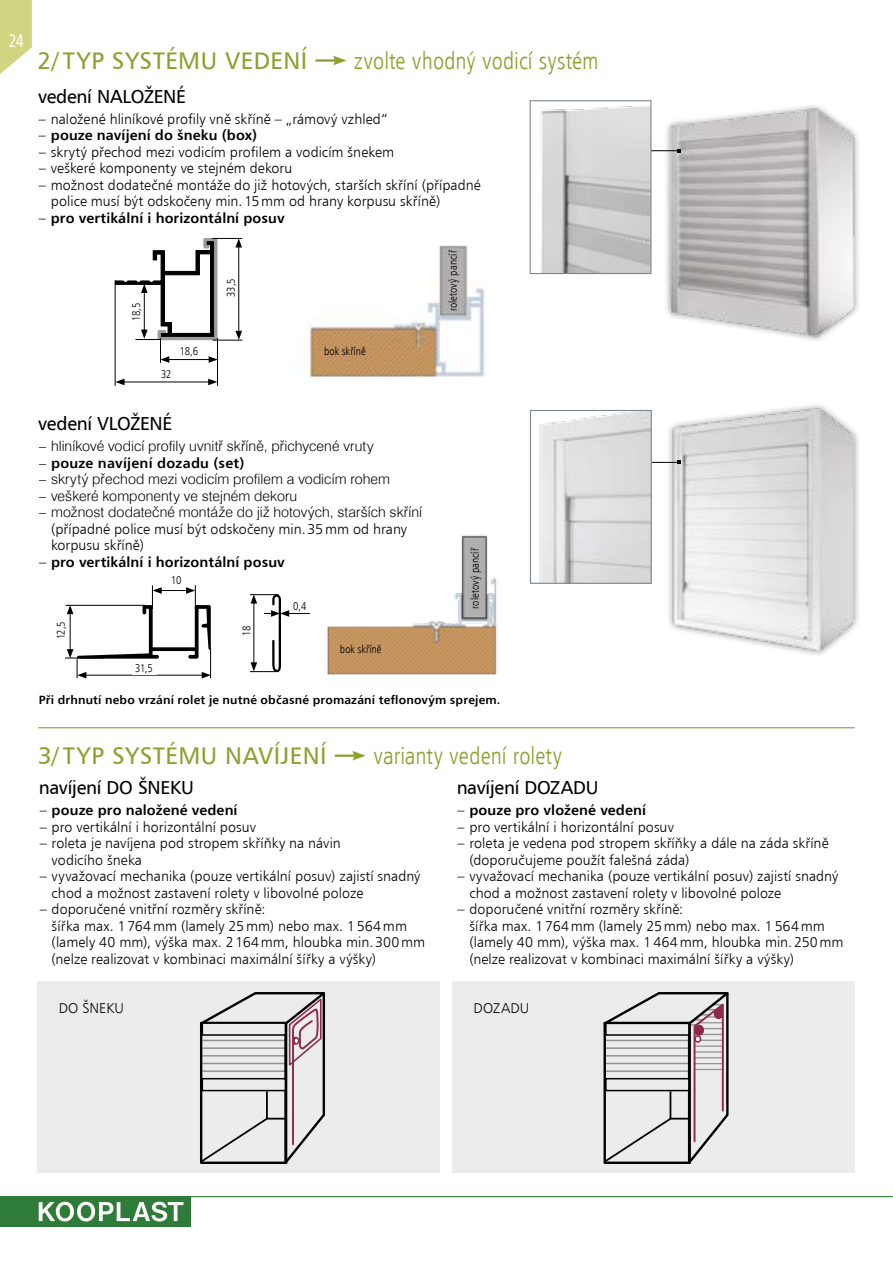
<style>
.page{position:relative;width:893px;height:1263px;background:#fff}
.page>*{position:absolute;margin:0;border:0;box-sizing:border-box;transform-origin:0 0}
.t1{font:24px "Humanist 777 AT Light Condensed B";letter-spacing:.005em;color:#8ca02d}
.t2{font:24px "Humanist 777 AT Roman B";letter-spacing:.02em;color:#8ca02d}
.t3{font:18.75px "Humanist 777 AT Roman B";letter-spacing:-.015em;color:#000}
.t4{font:18px "Humanist 777 AT Roman Condensed B";color:#fff;scale:.9 1}
.t5{font:14.25px/16.5px "Humanist 777 AT Light B";letter-spacing:.005em;color:#000}
.t6{font:300 14.25px "Swiss 721 AT";letter-spacing:.005em;color:#000}
.t7{font:14.25px "Humanist 777 AT Bold B";letter-spacing:.01em;color:#000}
.t8{font:12px "Humanist 777 AT Bold B";letter-spacing:.015em;color:#000}
.t9{font:11.25px "Humanist 777 AT Light Condensed B";letter-spacing:.005em;color:#000}
.s1{font-family:"Humanist 777 AT Light B"}
.s2{font-family:"Swiss 721 AT";font-weight:300}
</style>
<div class="page">
<div style="left:452px;top:981px;width:403px;height:191px;background:#ececec"></div>
<div style="left:37px;top:981px;width:403px;height:191px;background:#ececec"></div>
<hr style="left:316px;top:59px;width:21px;height:3px;background:#8ca02d">
<svg style="left:333px;top:56px;width:13px;height:9px"></svg>
<hr style="left:336px;top:754px;width:20px;height:3px;background:#8ca02d">
<svg style="left:352px;top:751px;width:14px;height:9px"></svg>
<img style="left:308px;top:245px;width:178px;height:133px">
<img style="left:661px;top:105px;width:198px;height:236px">
<hr style="left:641px;top:150px;width:38px;height:1px;background:#000">
<img style="left:540px;top:105px;width:109px;height:167px">
<div style="left:530px;top:100px;width:121px;height:174px;border:1px solid #7d878f"></div>
<img style="left:662px;top:405px;width:197px;height:250px">
<hr style="left:642px;top:462px;width:37px;height:1px;background:#000">
<img style="left:539px;top:412px;width:111px;height:170px">
<div style="left:530px;top:410px;width:122px;height:174px;border:1px solid #7d878f"></div>
<svg style="left:200px;top:992px;width:125px;height:172px"></svg>
<hr style="left:38px;top:727px;width:817px;height:1px;background:#8ca02d">
<svg style="left:603px;top:992px;width:126px;height:172px"></svg>
<hr style="left:65px;top:605px;width:80px;height:1px;background:#000">
<hr style="left:65px;top:658px;width:39px;height:1px;background:#000">
<svg style="left:67px;top:585px;width:144px;height:93px"></svg>
<div style="left:132px;top:662px;width:24px;height:12px;background:#fff"></div>
<svg style="left:250px;top:594px;width:60px;height:78px"></svg>
<div style="left:240px;top:621px;width:13px;height:19px;background:#fff"></div>
<img style="left:327px;top:534px;width:171px;height:141px">
<hr style="left:217px;top:338px;width:1px;height:48px;background:#000">
<hr style="left:115px;top:280px;width:1px;height:106px;background:#000">
<svg style="left:115px;top:238px;width:127px;height:125px"></svg>
<div style="left:130px;top:300px;width:12px;height:24px;background:#fff"></div>
<hr style="left:122px;top:382px;width:89px;height:1px;background:#000">
<svg style="left:208px;top:379px;width:9px;height:6px"></svg>
<svg style="left:115px;top:379px;width:10px;height:6px"></svg>
<hr style="left:0;top:1196px;width:893px;height:1px;background:#2f7c3a">
<div style="left:0;top:1196px;width:191px;height:31px;background:#2f7c3a"></div>
<svg style="left:39px;top:1202px;width:144px;height:19px"></svg>
<svg style="left:0;top:0;width:32px;height:74px"></svg>
<p class="t4" style="left:9px;top:29px;width:18px">24</p>
<h1 class="t2" style="left:37px;top:46px;width:271px">2/ TYP SYSTÉMU VEDENÍ</h1>
<h1 class="t1" style="left:354px;top:46px;width:246px">zvolte vhodný vodicí systém</h1>
<h2 class="t3" style="left:38px;top:85px;width:150px">vedení NALOŽENÉ</h2>
<p class="t5" style="left:39px;top:110px;width:350px">– naložené hliníkové profily vně skříně – „rámový vzhled“</p>
<p class="t7" style="left:39px;top:126px;width:220px"><span class="s1">–</span> pouze navíjení do šneku (box)</p>
<p class="t5" style="left:39px;top:143px;width:357px">– skrytý přechod mezi vodicím profilem a vodicím šnekem</p>
<p class="t5" style="left:39px;top:160px;width:255px">– veškeré komponenty ve stejném dekoru</p>
<p class="t5" style="left:51px;top:176px;width:431px;text-indent:-12px">– možnost dodatečné montáže do již hotových, starších skříní (případné police musí být odskočeny min.15mm od hrany korpusu skříně)</p>
<p class="t7" style="left:39px;top:209px;width:247px"><span class="s1">–</span> pro vertikální i horizontální posuv</p>
<p class="t9" style="left:129px;top:321px;width:20px;rotate:-90deg">18,5</p>
<p class="t9" style="left:161px;top:367px;width:12px">32</p>
<p class="t9" style="left:180px;top:344px;width:20px">18,6</p>
<p class="t9" style="left:224px;top:297px;width:20px;rotate:-90deg">33,5</p>
<p class="t9" style="left:324px;top:344px;width:43px">bok skříně</p>
<h2 class="t3" style="left:38px;top:412px;width:136px">vedení VLOŽENÉ</h2>
<p class="t6" style="left:39px;top:437px;width:336px">– hliníkové vodicí profily uvnitř skříně, přichycené vruty</p>
<p class="t7" style="left:39px;top:454px;width:207px"><span class="s2">–</span> pouze navíjení dozadu (set)</p>
<p class="t6" style="left:39px;top:470px;width:352px">– skrytý přechod mezi vodicím profilem a vodicím rohem</p>
<p class="t6" style="left:39px;top:487px;width:260px">– veškeré komponenty ve stejném dekoru</p>
<p class="t6" style="left:39px;top:503px;width:384px">– možnost dodatečné montáže do již hotových, starších skříní</p>
<p class="t5" style="left:51px;top:520px;width:358px">(případné police musí být odskočeny min.35mm od hrany korpusu skříně)</p>
<p class="t7" style="left:39px;top:553px;width:247px"><span class="s1">–</span> pro vertikální i horizontální posuv</p>
<p class="t9" style="left:54px;top:639px;width:19px;rotate:-90deg">12,5</p>
<p class="t9" style="left:171px;top:573px;width:12px">10</p>
<p class="t9" style="left:135px;top:661px;width:19px">31,5</p>
<p class="t9" style="left:240px;top:636px;width:12px;rotate:-90deg">18</p>
<p class="t9" style="left:293px;top:599px;width:15px">0,4</p>
<p class="t9" style="left:340px;top:642px;width:43px">bok skříně</p>
<p class="t9" style="left:446px;top:311px;width:63px;rotate:-90deg">roletový pancíř</p>
<p class="t9" style="left:468px;top:609px;width:63px;rotate:-90deg">roletový pancíř</p>
<p class="t8" style="left:39px;top:692px;width:463px">Při drhnutí nebo vrzání rolet je nutné občasné promazání teflonovým sprejem.</p>
<h1 class="t2" style="left:38px;top:741px;width:290px">3/ TYP SYSTÉMU NAVÍJENÍ</h1>
<h1 class="t1" style="left:373px;top:741px;width:190px">varianty vedení rolety</h1>
<h2 class="t3" style="left:39px;top:776px;width:157px">navíjení DO ŠNEKU</h2>
<p class="t7" style="left:40px;top:801px;width:199px"><span class="s1">–</span> pouze pro naložené vedení</p>
<p class="t5" style="left:40px;top:818px;width:218px">– pro vertikální i horizontální posuv</p>
<p class="t5" style="left:52px;top:835px;width:291px;text-indent:-12px">– roleta je navíjena pod stropem skříňky na návin vodicího šneka</p>
<p class="t5" style="left:52px;top:868px;width:370px;text-indent:-12px">– vyvažovací mechanika (pouze vertikální posuv) zajistí snadný chod a možnost zastavení rolety v libovolné poloze</p>
<p class="t5" style="left:52px;top:901px;width:375px;text-indent:-12px">– doporučené vnitřní rozměry skříně:<br>šířka max. 1764mm (lamely 25mm) nebo max. 1564mm (lamely 40 mm), výška max. 2164mm, hloubka min.300mm (nelze realizovat v kombinaci maximální šířky a výšky)</p>
<p class="t5" style="left:59px;top:999px;width:67px">DO ŠNEKU</p>
<p class="t5" style="left:474px;top:999px;width:58px">DOZADU</p>
<h2 class="t3" style="left:457px;top:776px;width:144px">navíjení DOZADU</h2>
<p class="t7" style="left:457px;top:801px;width:190px"><span class="s1">–</span> pouze pro vložené vedení</p>
<p class="t5" style="left:457px;top:818px;width:218px">– pro vertikální i horizontální posuv</p>
<p class="t5" style="left:469px;top:835px;width:361px;text-indent:-12px">– roleta je vedena pod stropem skříňky a dále na záda skříně (doporučujeme použít falešná záda)</p>
<p class="t5" style="left:469px;top:868px;width:370px;text-indent:-12px">– vyvažovací mechanika (pouze vertikální posuv) zajistí snadný chod a možnost zastavení rolety v libovolné poloze</p>
<p class="t5" style="left:469px;top:901px;width:376px;text-indent:-12px">– doporučené vnitřní rozměry skříně:<br>šířka max. 1764mm (lamely 25mm) nebo max. 1564mm (lamely 40 mm), výška max. 1464mm, hloubka min.250mm (nelze realizovat v kombinaci maximální šířky a výšky)</p>
</div>
